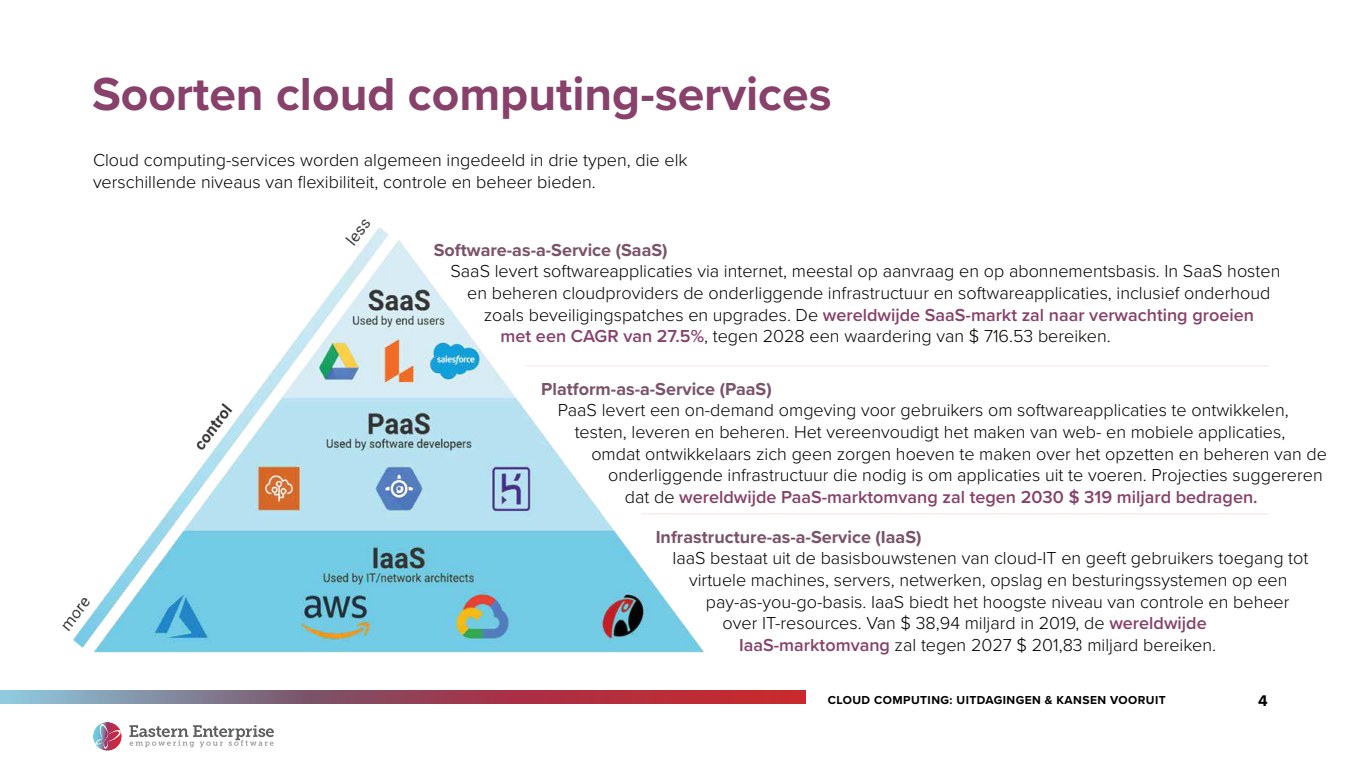
<style>
.page{position:relative;width:1366px;height:768px;background:#fff}
.page>*{position:absolute;margin:0;border:0;box-sizing:border-box;transform-origin:0 0}
.t1{font:700 48px "Proxima Nova";color:#87416a}
.t2{font:300 18px/21.6px "Proxima Nova";color:#000}
.t3{font:600 18px "Proxima Nova";color:#87416a}
.t4{font:700 18px "Proxima Nova";color:#7a536a}
.t5{font:700 16px "Proxima Nova";color:#000}
.t6{font:700 12px "Proxima Nova";letter-spacing:.035em;color:#000}
.s1{font-weight:300;color:#000}
.s2{font-weight:600;color:#87416a}
</style>
<div class="page">
<svg style="left:0;top:690px;width:806px;height:14px;background:#a15969"></svg>
<img style="left:37px;top:219px;width:698px;height:481px">
<svg style="left:93px;top:722px;width:29px;height:29px"></svg>
<svg style="left:94px;top:723px;width:28px;height:26px"></svg>
<svg style="left:129px;top:725px;width:145px;height:22px"></svg>
<hr style="left:525px;top:365px;width:744px;height:2px;background:#9d1d22">
<hr style="left:642px;top:513px;width:627px;height:1px;background:#9d1d22">
<svg style="left:77px;top:234px;width:626px;height:420px"></svg>
<div style="left:495px;top:327px;width:216px;height:21px;background:#fff"></div>
<div style="left:672px;top:484px;width:591px;height:26px;background:#fff"></div>
<div style="left:732px;top:631px;width:168px;height:23px;background:#fff"></div>
<h1 class="t1" style="left:92px;top:74px;width:741px">Soorten cloud computing-services</h1>
<p class="t2" style="left:93px;top:150px;width:596px">Cloud computing-services worden algemeen ingedeeld in drie typen, die elk verschillende niveaus van flexibiliteit, controle en beheer bieden.</p>
<p class="t4" style="left:434px;top:242px;width:235px">Software-as-a-Service (SaaS)</p>
<p class="t2" style="left:450px;top:261px;width:831px">SaaS levert softwareapplicaties via internet, meestal op aanvraag en op abonnementsbasis. In SaaS hosten</p>
<p class="t2" style="left:467px;top:283px;width:805px">en beheren cloudproviders de onderliggende infrastructuur en softwareapplicaties, inclusief onderhoud</p>
<p class="t3" style="left:484px;top:307px;width:772px"><span class="s1">zoals beveiligingspatches en upgrades. De</span> wereldwijde SaaS-markt zal naar verwachting groeien</p>
<p class="t2" style="left:501px;top:326px;width:612px"><span class="s2">met een CAGR van 27.5%</span>, tegen 2028 een waardering van $ 716.53 bereiken.</p>
<p class="t4" style="left:541px;top:381px;width:232px">Platform-as-a-Service (PaaS)</p>
<p class="t2" style="left:558px;top:400px;width:732px">PaaS levert een on-demand omgeving voor gebruikers om softwareapplicaties te ontwikkelen,</p>
<p class="t2" style="left:575px;top:422px;width:712px">testen, leveren en beheren. Het vereenvoudigt het maken van web- en mobiele applicaties,</p>
<p class="t2" style="left:591px;top:444px;width:737px">omdat ontwikkelaars zich geen zorgen hoeven te maken over het opzetten en beheren van de</p>
<p class="t2" style="left:608px;top:465px;width:716px">onderliggende infrastructuur die nodig is om applicaties uit te voeren. Projecties suggereren</p>
<p class="t3" style="left:625px;top:489px;width:634px"><span class="s1">dat de</span> wereldwijde PaaS-marktomvang zal tegen 2030 $ 319 miljard bedragen.</p>
<p class="t4" style="left:656px;top:529px;width:267px">Infrastructure-as-a-Service (IaaS)</p>
<p class="t2" style="left:672px;top:548px;width:638px;text-align:center">IaaS bestaat uit de basisbouwstenen van cloud-IT en geeft gebruikers toegang tot virtuele machines, servers, netwerken, opslag en besturingssystemen op een</p>
<p class="t2" style="left:706px;top:592px;width:585px">pay-as-you-go-basis. IaaS biedt het hoogste niveau van controle en beheer</p>
<p class="t2" style="left:723px;top:613px;width:486px">over IT-resources. Van $ 38,94 miljard in 2019, de <span class="s2">wereldwijde</span></p>
<p class="t2" style="left:739px;top:635px;width:478px"><span class="s2">IaaS-marktomvang</span> zal tegen 2027 $ 201,83 miljard bereiken.</p>
<p class="t6" style="left:828px;top:695px;width:340px">CLOUD COMPUTING: UITDAGINGEN &amp; KANSEN VOORUIT</p>
<p class="t5" style="left:1258px;top:694px;width:11px">4</p>
</div>
